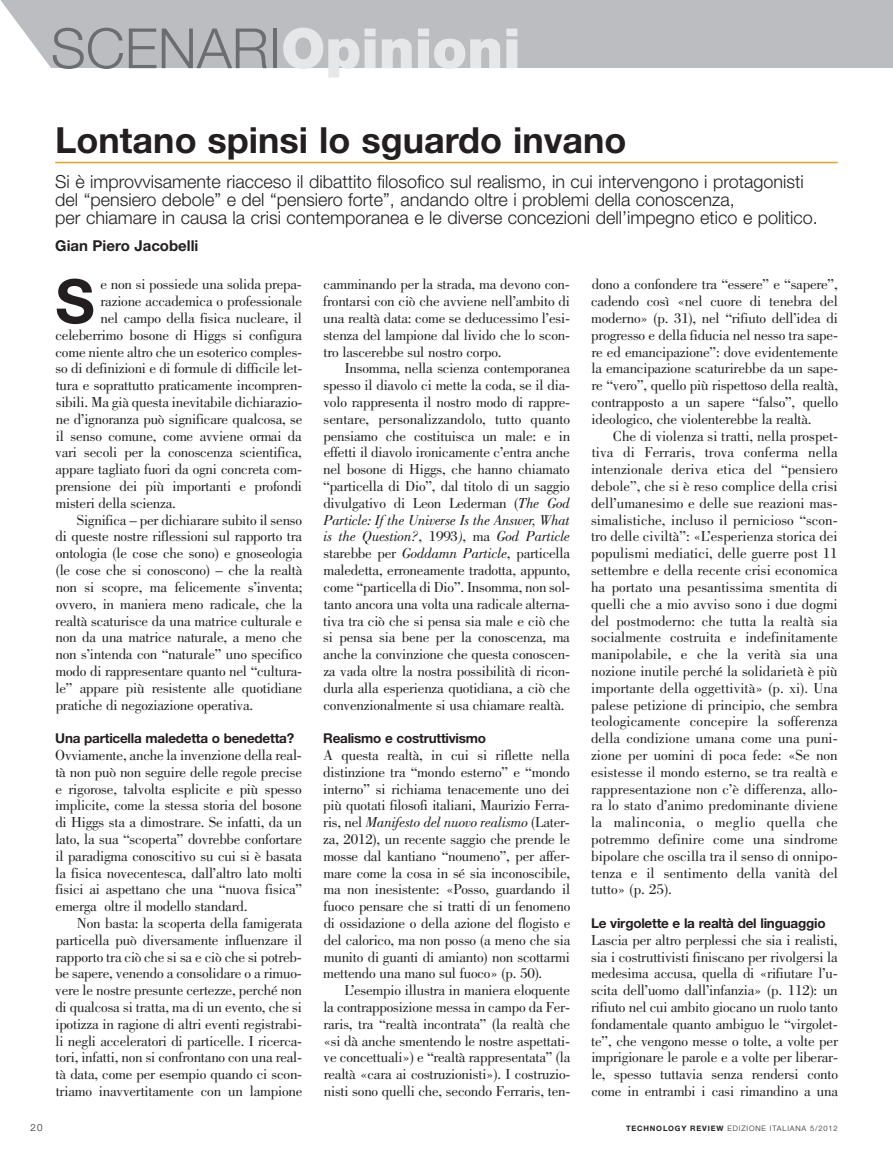
<style>
.page{position:relative;width:893px;height:1161px;background:#fff}
.page>*{position:absolute;margin:0;border:0;box-sizing:border-box;transform-origin:0 0}
.t1{font:700 60.75px "Helvetica Neue LT Std";color:#231f20}
.t2{font:900 55.5px "Helvetica Neue LT Std";color:#e6e7e9}
.t3{font:700 36px "Helvetica Neue LT Std";color:#231f20}
.t4{font:300 18px/18px "Helvetica Neue LT Std";color:#231f20}
.t5{font:15px/16.8px "Bodoni";letter-spacing:-.015em;color:#231f20;text-align:justify}
.t6{font:700 15px "Helvetica Neue LT Std";color:#231f20}
.t7{font:700 13.5px "Helvetica Neue LT Std";letter-spacing:-.015em;color:#231f20}
.t8{font:300 9.75px "Helvetica Neue LT Std";color:#231f20}
.t9{font:300 7.5px "Helvetica Neue LT Std";letter-spacing:.11em;color:#231f20}
.s1{font-weight:300;color:#6c6d70}
.s2{font-style:italic}
.s3{font-weight:700}
</style>
<div class="page">
<div style="left:0;top:0;width:893px;height:68px;background:#bcbdc0"></div>
<svg style="left:0;top:0;width:51px;height:68px"></svg>
<hr style="left:55px;top:162px;width:783px;height:1px;background:#e49f2e">
<h2 class="t2" style="left:51px;top:29px;width:471px"><span class="s1">SCENARI</span>Opinioni</h2>
<h3 class="t3" style="left:55px;top:128px;width:573px">Lontano spinsi lo sguardo invano</h3>
<p class="t4" style="left:55px;top:174px;width:764px">Si è improvvisamente riacceso il dibattito filosofico sul realismo, in cui intervengono i protagonisti del “pensiero debole” e del “pensiero forte”, andando oltre i problemi della conoscenza,<br>per chiamare in causa la crisi contemporanea e le diverse concezioni dell’impegno etico e politico.</p>
<p class="t6" style="left:55px;top:240px;width:145px">Gian Piero Jacobelli</p>
<h1 class="t1" style="left:55px;top:280px;width:41px">S</h1>
<p class="t5" style="left:100px;top:277px;width:203px">e non si possiede una solida prepa-</p>
<p class="t5" style="left:101px;top:294px;width:203px">razione accademica o professionale</p>
<p class="t5" style="left:101px;top:311px;width:203px">nel campo della fisica nucleare, il</p>
<p class="t5" style="left:55px;top:328px;width:248px">celeberrimo bosone di Higgs si configura</p>
<p class="t5" style="left:56px;top:345px;width:248px">come niente altro che un esoterico comples-</p>
<p class="t5" style="left:56px;top:361px;width:248px">so di definizioni e di formule di difficile let-</p>
<p class="t5" style="left:56px;top:378px;width:248px">tura e soprattutto praticamente incompren-</p>
<p class="t5" style="left:56px;top:395px;width:248px">sibili. Ma già questa inevitabile dichiarazio-</p>
<p class="t5" style="left:56px;top:412px;width:248px">ne d’ignoranza può significare qualcosa, se</p>
<p class="t5" style="left:56px;top:429px;width:247px">il senso comune, come avviene ormai da</p>
<p class="t5" style="left:55px;top:445px;width:248px">vari secoli per la conoscenza scientifica,</p>
<p class="t5" style="left:55px;top:462px;width:248px">appare tagliato fuori da ogni concreta com-</p>
<p class="t5" style="left:55px;top:479px;width:248px">prensione dei più importanti e profondi</p>
<p class="t5" style="left:55px;top:496px;width:122px">misteri della scienza.</p>
<p class="t5" style="left:77px;top:513px;width:227px">Significa – per dichiarare subito il senso</p>
<p class="t5" style="left:56px;top:529px;width:248px">di queste nostre riflessioni sul rapporto tra</p>
<p class="t5" style="left:56px;top:546px;width:248px">ontologia (le cose che sono) e gnoseologia</p>
<p class="t5" style="left:56px;top:563px;width:248px">(le cose che si conoscono) – che la realtà</p>
<p class="t5" style="left:56px;top:580px;width:248px">non si scopre, ma felicemente s’inventa;</p>
<p class="t5" style="left:56px;top:597px;width:248px">ovvero, in maniera meno radicale, che la</p>
<p class="t5" style="left:55px;top:613px;width:248px">realtà scaturisce da una matrice culturale e</p>
<p class="t5" style="left:55px;top:630px;width:248px">non da una matrice naturale, a meno che</p>
<p class="t5" style="left:55px;top:647px;width:248px">non s’intenda con “naturale” uno specifico</p>
<p class="t5" style="left:56px;top:664px;width:248px">modo di rappresentare quanto nel “cultura-</p>
<p class="t5" style="left:56px;top:681px;width:248px">le” appare più resistente alle quotidiane</p>
<p class="t5" style="left:56px;top:697px;width:199px">pratiche di negoziazione operativa.</p>
<p class="t7" style="left:55px;top:733px;width:240px">Una particella maledetta o benedetta?</p>
<p class="t5" style="left:55px;top:748px;width:248px">Ovviamente, anche la invenzione della real&shy;tà non può non seguire delle regole precise e rigorose, talvolta esplicite e più spesso implicite, come la stessa storia del bosone di Higgs sta a dimostrare. Se infatti, da un lato, la sua “scoperta” dovrebbe confortare il paradigma conoscitivo su cui si è basata la fisica novecentesca, dall’altro lato molti fisici ai aspettano che una “nuova fisica” emerga oltre il modello standard.</p>
<p class="t5" style="left:55px;top:916px;width:249px;text-indent:22px">Non basta: la scoperta della famigerata particella può diversamente influenzare il rapporto tra ciò che si sa e ciò che si potreb&shy;be sapere, venendo a consolidare o a rimuo&shy;vere le nostre presunte certezze, perché non di qualcosa si tratta, ma di un evento, che si ipotizza in ragione di altri eventi registrabi&shy;li negli acceleratori di particelle. I ricerca&shy;tori, infatti, non si confrontano con una real&shy;tà data, come per esempio quando ci scon&shy;triamo inavvertitamente con un lampione</p>
<p class="t5" style="left:323px;top:277px;width:248px">camminando per la strada, ma devono con&shy;frontarsi con ciò che avviene nell’ambito di una realtà data: come se deducessimo l’esi&shy;stenza del lampione dal livido che lo scon&shy;tro lascerebbe sul nostro corpo.</p>
<p class="t5" style="left:323px;top:361px;width:249px;text-indent:22px">Insomma, nella scienza contemporanea spesso il diavolo ci mette la coda, se il dia&shy;volo rappresenta il nostro modo di rappre&shy;sentare, personalizzandolo, tutto quanto pensiamo che costituisca un male: e in effetti il diavolo ironicamente c’entra anche nel bosone di Higgs, che hanno chiamato “particella di Dio”, dal titolo di un saggio divulgativo di Leon Lederman (<span class="s2">The God Particle: If the Universe Is the Answer, What is the Question?</span>, 1993<span class="s2">)</span>, ma <span class="s2">God Particle </span>starebbe per <span class="s2">Goddamn Particle</span>, particella maledetta, erroneamente tradotta, appunto, come “particella di Dio”. Insomma, non sol&shy;tanto ancora una volta una radicale alterna&shy;tiva tra ciò che si pensa sia male e ciò che si pensa sia bene per la conoscenza, ma anche la convinzione che questa conoscen&shy;za vada oltre la nostra possibilità di ricon&shy;durla alla esperienza quotidiana, a ciò che convenzionalmente si usa chiamare realtà.</p>
<p class="t7" style="left:323px;top:733px;width:164px">Realismo e costruttivismo</p>
<p class="t5" style="left:323px;top:748px;width:249px">A questa realtà, in cui si riflette nella distinzione tra “mondo esterno” e “mondo interno” si richiama tenacemente uno dei più quotati filosofi italiani, Maurizio Ferra&shy;ris, nel <span class="s2">Manifesto del nuovo realismo</span> (Later&shy;za, 2012), un recente saggio che prende le mosse dal kantiano “noumeno”, per affer&shy;mare come la cosa in sé sia inconoscibile, ma non inesistente: «Posso, guardando il fuoco pensare che si tratti di un fenomeno di ossidazione o della azione del flogisto e del calorico, ma non posso (a meno che sia munito di guanti di amianto) non scottarmi mettendo una mano sul fuoco» (p. 50).</p>
<p class="t5" style="left:323px;top:983px;width:249px;text-indent:21px">L’esempio illustra in maniera eloquente la contrapposizione messa in campo da Fer&shy;raris, tra “realtà incontrata” (la realtà che «si dà anche smentendo le nostre aspettati&shy;ve concettuali») e “realtà rappresentata” (la realtà «cara ai costruzionisti»). I costruzio&shy;nisti sono quelli che, secondo Ferraris, ten-</p>
<p class="t5" style="left:591px;top:277px;width:249px">dono a confondere tra “essere” e “sapere”, cadendo così «nel cuore di tenebra del moderno» (p. 31), nel “rifiuto dell’idea di progresso e della fiducia nel nesso tra sape&shy;re ed emancipazione”: dove evidentemente la emancipazione scaturirebbe da un sape&shy;re “vero”, quello più rispettoso della realtà, contrapposto a un sapere “falso”, quello ideologico, che violenterebbe la realtà.</p>
<p class="t5" style="left:591px;top:429px;width:249px;text-indent:22px">Che di violenza si tratti, nella prospet&shy;tiva di Ferraris, trova conferma nella intenzionale deriva etica del “pensiero debole”, che si è reso complice della crisi dell’umanesimo e delle sue reazioni mas&shy;simalistiche, incluso il pernicioso “scon&shy;tro delle civiltà”: «L’esperienza storica dei populismi mediatici, delle guerre post 11 settembre e della recente crisi economica ha portato una pesantissima smentita di quelli che a mio avviso sono i due dogmi del postmoderno: che tutta la realtà sia socialmente costruita e indefinitamente manipolabile, e che la verità sia una nozione inutile perché la solidarietà è più importante della oggettività» (p. xi). Una palese petizione di principio, che sembra teologicamente concepire la sofferenza della condizione umana come una puni&shy;zione per uomini di poca fede: «Se non esistesse il mondo esterno, se tra realtà e rappresentazione non c’è differenza, allo&shy;ra lo stato d’animo predominante diviene la malinconia, o meglio quella che potremmo definire come una sindrome bipolare che oscilla tra il senso di onnipo&shy;tenza e il sentimento della vanità del tutto» (p. 25).</p>
<p class="t7" style="left:591px;top:918px;width:236px">Le virgolette e la realtà del linguaggio</p>
<p class="t5" style="left:591px;top:933px;width:248px">Lascia per altro perplessi che sia i realisti, sia i costruttivisti finiscano per rivolgersi la medesima accusa, quella di «rifiutare l’u&shy;scita dell’uomo dall’infanzia» (p. 112): un rifiuto nel cui ambito giocano un ruolo tanto fondamentale quanto ambiguo le “virgolet&shy;te”, che vengono messe o tolte, a volte per imprigionare le parole e a volte per liberar&shy;le, spesso tuttavia senza rendersi conto come in entrambi i casi rimandino a una</p>
<p class="t8" style="left:31px;top:1124px;width:13px">20</p>
<p class="t9" style="left:626px;top:1125px;width:213px"><span class="s3">TECHNOLOGY REVIEW</span> EDIZIONE ITALIANA 5/2012</p>
</div>
